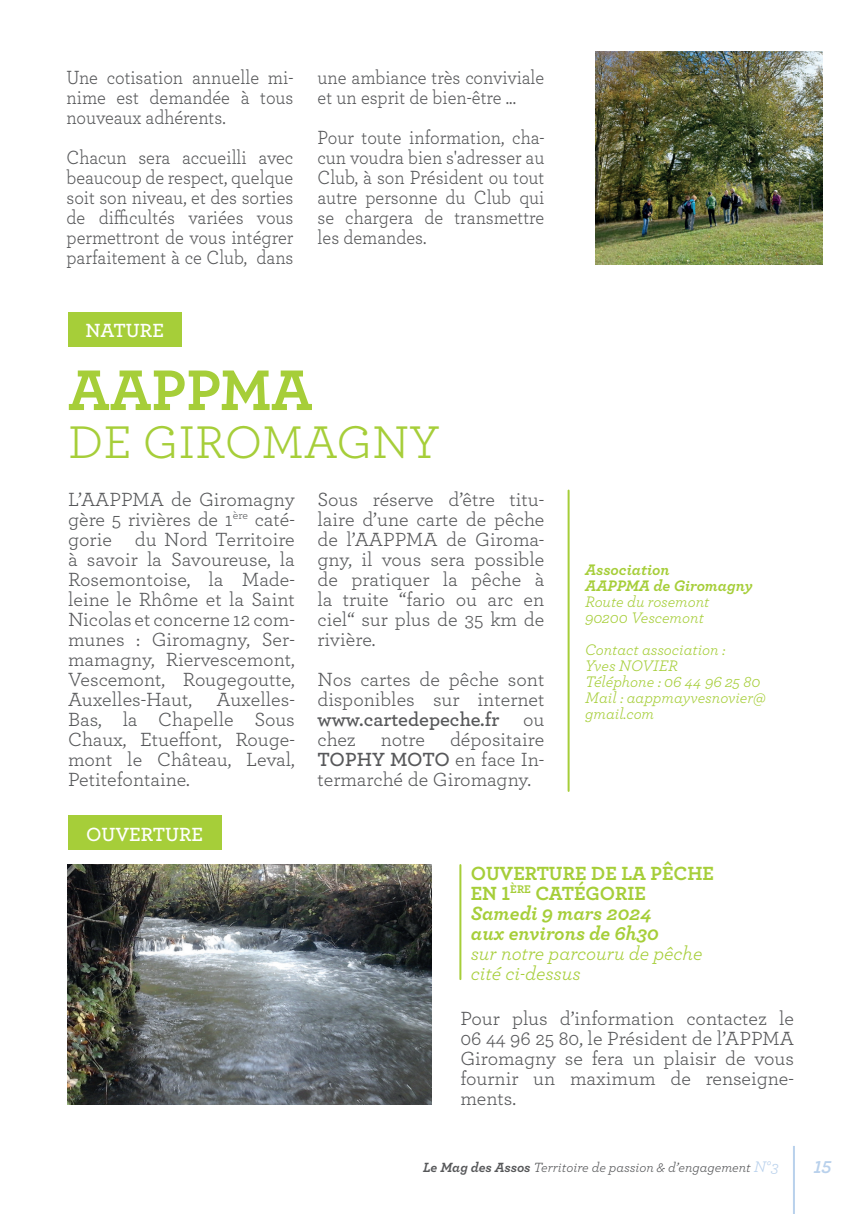
<style>
.page{position:relative;width:862px;height:1214px;background:#fff}
.page>*{position:absolute;margin:0;border:0;box-sizing:border-box;transform-origin:0 0}
.t1{font:700 60px "Archer Pro";color:#a6ce39}
.t2{font:48px "Archer Pro";color:#a6ce39}
.t3{font:20px/20px "Archer Pro";color:#57585a;text-align:justify}
.t4{font:20px/20px "Archer Pro";color:#57585a;text-align:justify;scale:.92 1}
.t5{font:italic 700 20px/20px "Archer Pro";color:#a6ce39}
.t6{font:italic 20px/20px "Archer Pro";color:#a6ce39}
.t7{font:600 20px "Archer Pro";color:#fff}
.t8{font:italic 700 18px "Archer Pro";color:#b9d1ec}
.t9{font:italic 16px/16px "Archer Pro";color:#a6ce39}
.t10{font:italic 700 16px/16px "Archer Pro";color:#a6ce39}
.t11{font:italic 14px "Archer Pro";color:#57585a}
.s1{font-weight:600}
.s2{font-style:normal}
.s3{font-weight:700}
.s4{font-size:16px;color:#b9d1ec}
</style>
<div class="page">
<div style="left:68px;top:312px;width:113px;height:34px;background:#a6ce39"></div>
<hr style="left:567px;top:490px;width:2px;height:300px;background:#a6ce39">
<img style="left:68px;top:864px;width:363px;height:240px">
<img style="left:595px;top:51px;width:227px;height:213px">
<div style="left:68px;top:815px;width:153px;height:34px;background:#a6ce39"></div>
<hr style="left:459px;top:865px;width:2px;height:114px;background:#a6ce39">
<hr style="left:793px;top:1145px;width:2px;height:68px;background:#b9d1ec">
<p class="t4" style="left:67px;top:66px;width:248px">Une cotisation annuelle mi&shy;nime est demandée à tous nouveaux adhérents.</p>
<p class="t4" style="left:67px;top:146px;width:248px">Chacun sera accueilli avec beaucoup de respect, quelque soit son niveau, et des sorties de difficultés variées vous permettront de vous intégrer parfaitement à ce Club, dans</p>
<p class="t4" style="left:317px;top:66px;width:248px">une ambiance très conviviale et un esprit de bien-être ...</p>
<p class="t4" style="left:317px;top:126px;width:248px">Pour toute information, cha&shy;cun voudra bien s'adresser au Club, à son Président ou tout autre personne du Club qui se chargera de transmettre les demandes.</p>
<p class="t7" style="left:85px;top:316px;width:80px">NATURE</p>
<h1 class="t1" style="left:68px;top:342px;width:246px">AAPPMA</h1>
<h2 class="t2" style="left:68px;top:409px;width:373px">DE GIROMAGNY</h2>
<p class="t3" style="left:68px;top:488px;width:228px">L’AAPPMA de Giromagny gère 5 rivières de 1<sup>ère</sup> caté&shy;gorie du Nord Territoire à savoir la Savoureuse, la Rosemontoise, la Made&shy;leine le Rhôme et la Saint Nicolas et concerne 12 com&shy;munes : Giromagny, Ser&shy;mamagny, Riervescemont, Vescemont, Rougegoutte, Auxelles-Haut, Auxelles-Bas, la Chapelle Sous Chaux, Etueffont, Rouge&shy;mont le Château, Leval, Petitefontaine.</p>
<p class="t3" style="left:317px;top:488px;width:228px">Sous réserve d’être titu&shy;laire d’une carte de pêche de l’AAPPMA de Giroma&shy;gny, il vous sera possible de pratiquer la pêche à la truite “fario ou arc en ciel“ sur plus de 35 km de rivière.</p>
<p class="t3" style="left:317px;top:668px;width:228px">Nos cartes de pêche sont disponibles sur internet <span class="s1">www.cartedepeche.fr</span> ou chez notre dépositaire <span class="s1">TOPHY MOTO</span> en face In&shy;termarché de Giromagny.</p>
<p class="t7" style="left:86px;top:819px;width:118px">OUVERTURE</p>
<p class="t10" style="left:585px;top:560px;width:169px">Association<br>AAPPMA de Giromagny</p>
<p class="t9" style="left:585px;top:593px;width:126px">Route du rosemont<br>90200 Vescemont</p>
<p class="t9" style="left:585px;top:641px;width:182px">Contact association :<br>Yves NOVIER<br>Téléphone : 06 44 96 25 80<br>Mail : aappmayvesnovier@ gmail.com</p>
<p class="t5" style="left:471px;top:861px;width:245px"><span class="s2">OUVERTURE DE LA PÊCHE<br>EN 1</span><sup>ÈRE</sup> <span class="s2">CATÉGORIE<br></span>Samedi 9 mars 2024<br>aux environs de 6h30</p>
<p class="t6" style="left:471px;top:942px;width:233px">sur notre parcouru de pêche cité ci-dessus</p>
<p class="t3" style="left:460px;top:1006px;width:335px">Pour plus d’information contactez le 06 44 96 25 80, le Président de l’APPMA Giromagny se fera un plaisir de vous fournir un maximum de renseigne&shy;ments.</p>
<p class="t11" style="left:423px;top:1157px;width:357px"><span class="s3">Le Mag des Assos</span> Territoire de passion &amp; d’engagement <span class="s4">N°3</span></p>
<p class="t8" style="left:813px;top:1152px;width:19px">15</p>
</div>
